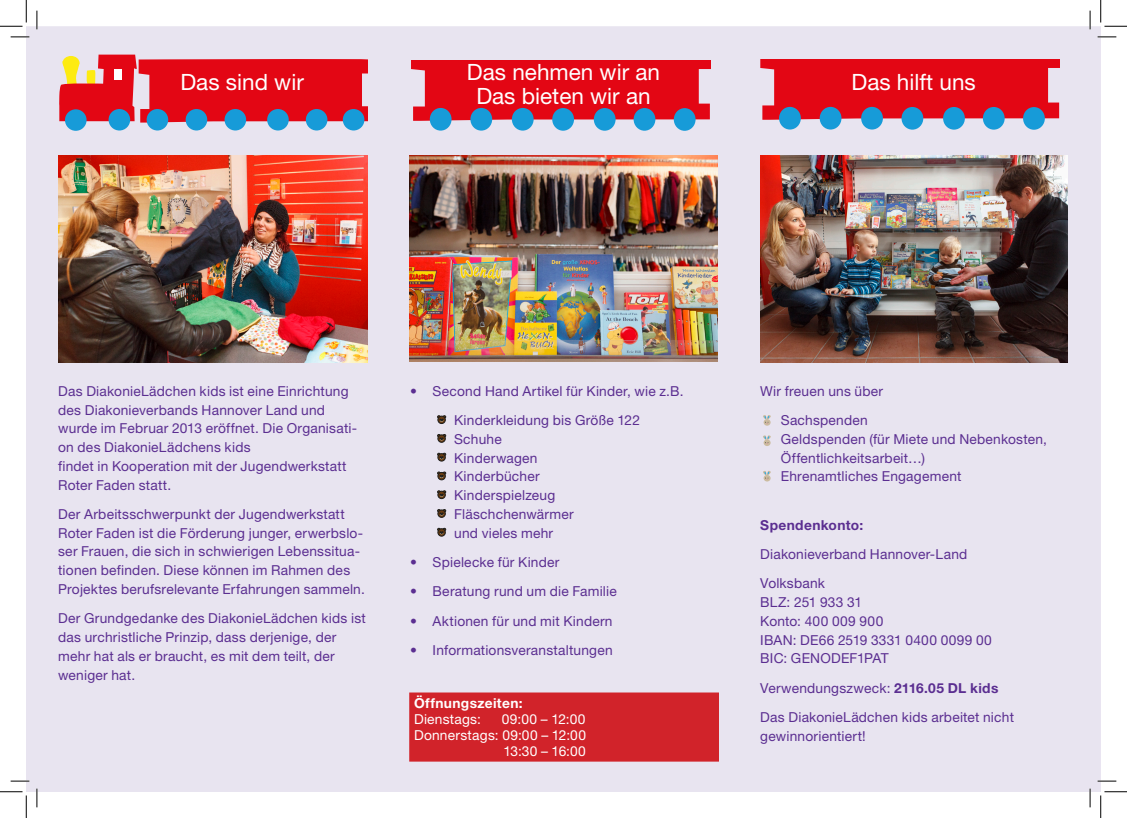
<style>
.page{position:relative;width:1127px;height:818px;background:#fff}
.page>*{position:absolute;margin:0;border:0;box-sizing:border-box;transform-origin:0 0}
.Überschrift_1{font:22.5px/23.8px "Helvetica Neue LT Std";color:#fff;text-align:center}
.t1{font:13.75px/18.8px "Helvetica Neue LT Std";letter-spacing:.015em;color:#5b2e91}
.t2{font:13.75px/16.2px "Helvetica Neue LT Std";letter-spacing:.02em;color:#fff;text-align:right}
.t3{font:700 13.75px/16.2px "Helvetica Neue LT Std";letter-spacing:.025em;color:#fff}
.t4{font:700 13.75px "Helvetica Neue LT Std";letter-spacing:.025em;color:#5b2e91}
.s1{font-weight:400}
.s2{font-weight:700}
</style>
<div class="page">
<div style="left:26px;top:26px;width:1074px;height:766px;background:#e8e4f0"></div>
<svg style="left:760px;top:60px;width:299px;height:60px;background:#e21524"></svg>
<div style="left:778px;top:107px;width:22px;height:23px;background:#179bd8;border-radius:50%"></div>
<div style="left:819px;top:107px;width:22px;height:23px;background:#179bd8;border-radius:50%"></div>
<div style="left:860px;top:107px;width:22px;height:23px;background:#179bd8;border-radius:50%"></div>
<div style="left:901px;top:107px;width:22px;height:23px;background:#179bd8;border-radius:50%"></div>
<div style="left:942px;top:107px;width:22px;height:23px;background:#179bd8;border-radius:50%"></div>
<div style="left:982px;top:107px;width:22px;height:23px;background:#179bd8;border-radius:50%"></div>
<div style="left:1022px;top:107px;width:22px;height:23px;background:#179bd8;border-radius:50%"></div>
<img style="left:58px;top:156px;width:309px;height:207px">
<img style="left:409px;top:156px;width:308px;height:205px">
<img style="left:760px;top:156px;width:307px;height:207px">
<div style="left:65px;top:109px;width:22px;height:22px;background:#179bd8;border-radius:50%"></div>
<div style="left:108px;top:109px;width:22px;height:21px;background:#179bd8;border-radius:50%"></div>
<svg style="left:59px;top:55px;width:308px;height:68px;background:#df303a"></svg>
<div style="left:147px;top:109px;width:21px;height:21px;background:#179bd8;border-radius:50%"></div>
<div style="left:186px;top:109px;width:21px;height:21px;background:#179bd8;border-radius:50%"></div>
<div style="left:224px;top:109px;width:22px;height:21px;background:#179bd8;border-radius:50%"></div>
<div style="left:267px;top:109px;width:22px;height:21px;background:#179bd8;border-radius:50%"></div>
<div style="left:306px;top:109px;width:21px;height:21px;background:#179bd8;border-radius:50%"></div>
<div style="left:343px;top:109px;width:21px;height:21px;background:#179bd8;border-radius:50%"></div>
<svg style="left:411px;top:61px;width:299px;height:60px;background:#e21523"></svg>
<div style="left:429px;top:108px;width:22px;height:23px;background:#179bd8;border-radius:50%"></div>
<div style="left:470px;top:108px;width:22px;height:23px;background:#179bd8;border-radius:50%"></div>
<div style="left:511px;top:108px;width:22px;height:23px;background:#179bd8;border-radius:50%"></div>
<div style="left:552px;top:108px;width:22px;height:23px;background:#179bd8;border-radius:50%"></div>
<div style="left:593px;top:108px;width:22px;height:23px;background:#179bd8;border-radius:50%"></div>
<div style="left:633px;top:108px;width:22px;height:23px;background:#179bd8;border-radius:50%"></div>
<div style="left:673px;top:108px;width:22px;height:23px;background:#179bd8;border-radius:50%"></div>
<div style="left:437px;top:529px;width:8px;height:7px;border:1px solid #1d1d1b;border-radius:50%"></div>
<svg style="left:437px;top:528px;width:9px;height:6px"></svg>
<svg style="left:762px;top:415px;width:8px;height:9px"></svg>
<svg style="left:762px;top:435px;width:8px;height:9px"></svg>
<div style="left:763px;top:475px;width:7px;height:6px;background:#ccbca0;border-radius:50%"></div>
<svg style="left:762px;top:470px;width:8px;height:10px"></svg>
<div style="left:437px;top:510px;width:8px;height:7px;border:1px solid #1d1d1b;border-radius:50%"></div>
<svg style="left:437px;top:509px;width:9px;height:6px"></svg>
<div style="left:437px;top:491px;width:8px;height:8px;border:1px solid #1d1d1b;border-radius:50%"></div>
<svg style="left:437px;top:491px;width:9px;height:6px"></svg>
<div style="left:437px;top:472px;width:8px;height:8px;border:1px solid #1d1d1b;border-radius:50%"></div>
<svg style="left:437px;top:472px;width:9px;height:6px"></svg>
<div style="left:437px;top:453px;width:8px;height:8px;border:1px solid #1d1d1b;border-radius:50%"></div>
<svg style="left:437px;top:453px;width:9px;height:6px"></svg>
<div style="left:437px;top:435px;width:8px;height:7px;border:1px solid #1d1d1b;border-radius:50%"></div>
<svg style="left:437px;top:434px;width:9px;height:6px"></svg>
<div style="left:437px;top:416px;width:8px;height:8px;border:1px solid #1d1d1b;border-radius:50%"></div>
<svg style="left:437px;top:416px;width:9px;height:6px"></svg>
<div style="left:410px;top:693px;width:308px;height:68px;background:#d1232a"></div>
<div style="left:409px;top:692px;width:309px;height:69px;border:1px solid #d1232a"></div>
<svg style="left:11px;top:36px;width:18px;height:2px"></svg>
<svg style="left:1097px;top:36px;width:18px;height:2px"></svg>
<svg style="left:11px;top:780px;width:18px;height:2px"></svg>
<svg style="left:1097px;top:780px;width:18px;height:2px"></svg>
<svg style="left:36px;top:11px;width:2px;height:18px"></svg>
<svg style="left:36px;top:788px;width:2px;height:19px"></svg>
<svg style="left:1088px;top:11px;width:2px;height:18px"></svg>
<svg style="left:1088px;top:788px;width:2px;height:19px"></svg>
<svg style="left:0;top:0;width:27px;height:27px"></svg>
<svg style="left:0;top:791px;width:27px;height:27px"></svg>
<svg style="left:1100px;top:0;width:26px;height:27px"></svg>
<svg style="left:1100px;top:791px;width:26px;height:27px"></svg>
<p class="Überschrift_1" style="left:180px;top:70px;width:125px">Das sind wir</p>
<p class="Überschrift_1" style="left:467px;top:60px;width:194px">Das nehmen wir an<br>Das bieten wir an</p>
<p class="Überschrift_1" style="left:851px;top:70px;width:126px">Das hilft uns</p>
<p class="t1" style="left:58px;top:381px;width:300px">Das DiakonieLädchen kids ist eine Einrichtung des Diakonieverbands Hannover Land und wurde im Februar 2013 eröffnet. Die Organisati&shy;on des DiakonieLädchens kids<br>findet in Kooperation mit der Jugendwerkstatt Roter Faden statt.</p>
<p class="t1" style="left:58px;top:504px;width:308px">Der Arbeitsschwerpunkt der Jugendwerkstatt Roter Faden ist die Förderung junger, erwerbslo&shy;ser Frauen, die sich in schwierigen Lebenssitua&shy;tionen befinden. Diese können im Rahmen des Projektes berufsrelevante Erfahrungen sammeln.</p>
<p class="t1" style="left:58px;top:609px;width:309px">Der Grundgedanke des DiakonieLädchen kids ist das urchristliche Prinzip, dass derjenige, der mehr hat als er braucht, es mit dem teilt, der weniger hat.</p>
<p class="t1" style="left:410px;top:381px;width:275px">• Second Hand Artikel für Kinder, wie z.B.</p>
<p class="t1" style="left:454px;top:411px;width:187px">Kinderkleidung bis Größe 122<br>Schuhe<br>Kinderwagen<br>Kinderbücher<br>Kinderspielzeug<br>Fläschchenwärmer<br>und vieles mehr</p>
<p class="t1" style="left:410px;top:553px;width:151px">• Spielecke für Kinder</p>
<p class="t1" style="left:410px;top:582px;width:208px">• Beratung rund um die Familie</p>
<p class="t1" style="left:410px;top:611px;width:204px">• Aktionen für und mit Kindern</p>
<p class="t1" style="left:410px;top:641px;width:204px">• Informationsveranstaltungen</p>
<p class="t3" style="left:414px;top:694px;width:110px">Öffnungszeiten:<br><span class="s1">Dienstags:</span></p>
<p class="t2" style="left:414px;top:711px;width:173px">09:00 – 12:00<br>Donnerstags: 09:00 – 12:00<br>13:30 – 16:00</p>
<p class="t1" style="left:760px;top:381px;width:124px">Wir freuen uns über</p>
<p class="t1" style="left:780px;top:411px;width:267px">Sachspenden<br>Geldspenden (für Miete und Nebenkosten,<br>Öffentlichkeitsarbeit…)<br>Ehrenamtliches Engagement</p>
<p class="t4" style="left:760px;top:516px;width:104px">Spendenkonto:</p>
<p class="t1" style="left:760px;top:544px;width:208px">Diakonieverband Hannover-Land</p>
<p class="t1" style="left:760px;top:574px;width:233px">Volksbank<br>BLZ: 251 933 31<br>Konto: 400 009 900<br>IBAN: DE66 2519 3331 0400 0099 00<br>BIC: GENODEF1PAT</p>
<p class="t1" style="left:760px;top:678px;width:239px">Verwendungszweck: <span class="s2">2116.05 DL kids</span></p>
<p class="t1" style="left:760px;top:708px;width:255px">Das DiakonieLädchen kids arbeitet nicht gewinnorientiert!</p>
</div>
